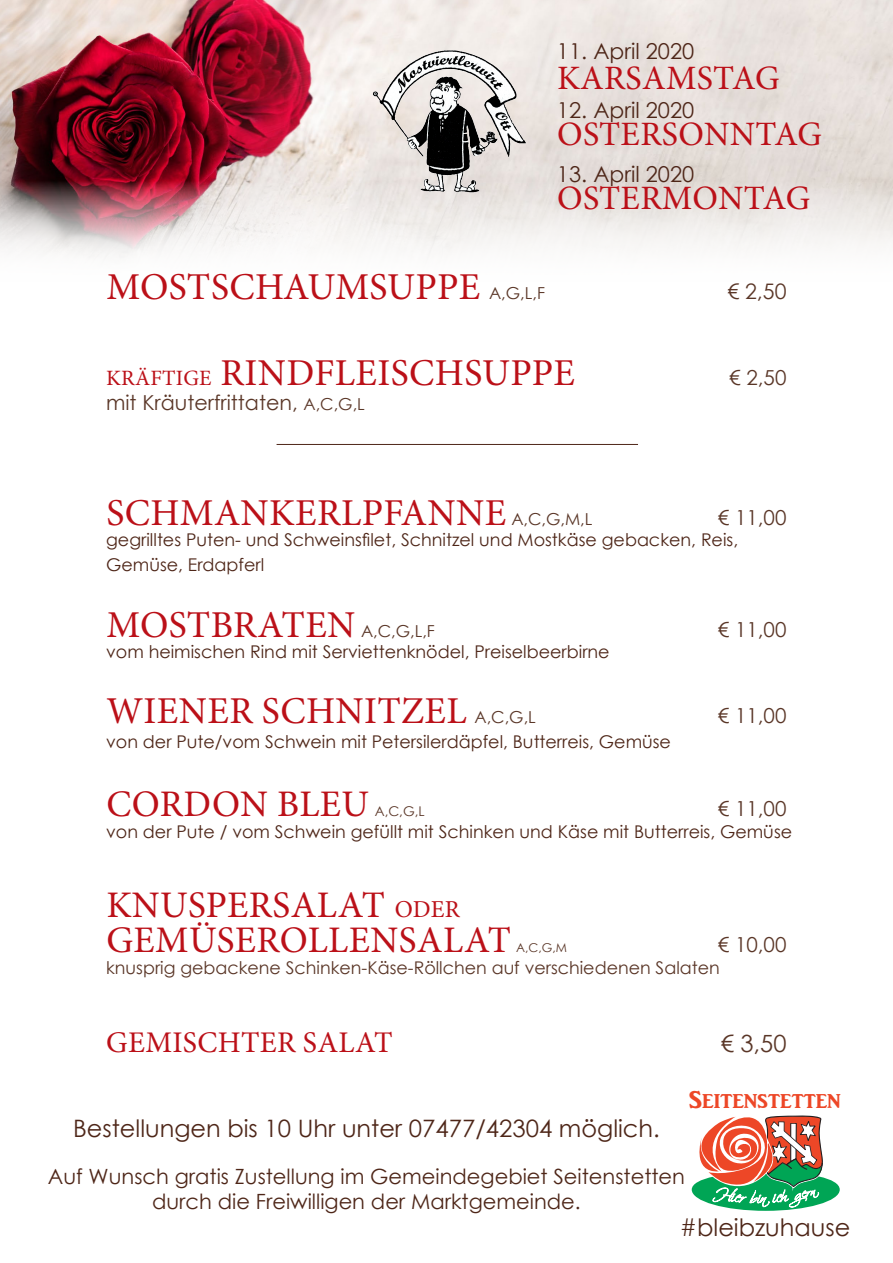
<style>
.page{position:relative;width:893px;height:1263px;background:#fff}
.page>*{position:absolute;margin:0;border:0;box-sizing:border-box;transform-origin:0 0}
.t1{font:37.95px "Minion Pro";letter-spacing:.01em;color:#bb1018}
.t2{font:37.5px/35.1px "Minion Pro";letter-spacing:.01em;color:#bb1018}
.t3{font:34.2px "Minion Pro";letter-spacing:.01em;color:#bb1018}
.t4{font:30px "Minion Pro";letter-spacing:.01em;color:#bb1018}
.t5{font:25.5px "ARJULIAN";color:#ed4727}
.t6{font:24px "Century Gothic";color:#4e2618}
.t7{font:23.7px "Century Gothic";color:#5a3627}
.t8{font:21.9px "Century Gothic";color:#4e2618}
.t9{font:21.3px "Century Gothic";color:#5a3627}
.t10{font:21px/25.2px "Century Gothic";color:#4e2618;text-align:center}
.t11{font:20.7px "Century Gothic";color:#5a3627}
.t12{font:17.55px/24.8px "Century Gothic";color:#4e2618}
.t13{font:17.55px "Century Gothic";color:#5a3627}
.t14{font:16.5px "Century Gothic";color:#5a3627}
.t15{font:13.35px "Century Gothic";color:#5a3627}
.t16{font:12.15px "Century Gothic";color:#5a3627}
.s1{font-size:21.9px}
.s2{font-size:16.5px}
.s3{font-size:24.3px}
</style>
<div class="page">
<img style="left:0;top:0;width:893px;height:257px">
<img style="left:366px;top:43px;width:165px;height:160px">
<svg style="left:692px;top:1115px;width:148px;height:96px"></svg>
<hr style="left:277px;top:444px;width:361px;height:1px;background:#4e2618">
<p class="t8" style="left:557px;top:36px;width:139px">11. April 2020</p>
<h3 class="t3" style="left:557px;top:55px;width:224px">KARSAMSTAG</h3>
<p class="t8" style="left:557px;top:95px;width:139px">12. April 2020</p>
<h3 class="t3" style="left:557px;top:112px;width:266px">OSTERSONNTAG</h3>
<p class="t8" style="left:557px;top:159px;width:139px">13. April 2020</p>
<h3 class="t3" style="left:557px;top:175px;width:254px">OSTERMONTAG</h3>
<h1 class="t1" style="left:106px;top:262px;width:375px">MOSTSCHAUMSUPPE</h1>
<p class="t14" style="left:489px;top:282px;width:57px">A,G,L,F</p>
<p class="t9" style="left:727px;top:277px;width:61px">€ 2,50</p>
<h1 class="t1" style="left:106px;top:347px;width:470px"><span class="s1">KRÄFTIGE</span> RINDFLEISCHSUPPE</h1>
<p class="t11" style="left:729px;top:363px;width:59px">€ 2,50</p>
<p class="t11" style="left:106px;top:388px;width:260px">mit Kräuterfrittaten, <span class="s2">A,C,G,L</span></p>
<h1 class="t1" style="left:106px;top:487px;width:401px">SCHMANKERLPFANNE</h1>
<p class="t14" style="left:511px;top:508px;width:83px">A,C,G,M,L</p>
<p class="t11" style="left:718px;top:503px;width:70px">€ 11,00</p>
<p class="t12" style="left:106px;top:527px;width:634px">gegrilltes Puten- und Schweinsfilet, Schnitzel und Mostkäse gebacken, Reis,<br>Gemüse, Erdapferl</p>
<h1 class="t1" style="left:106px;top:599px;width:251px">MOSTBRATEN</h1>
<p class="t14" style="left:361px;top:619px;width:75px">A,C,G,L,F</p>
<p class="t11" style="left:718px;top:615px;width:70px">€ 11,00</p>
<p class="t12" style="left:106px;top:639px;width:505px">vom heimischen Rind mit Serviettenknödel, Preiselbeerbirne</p>
<h1 class="t1" style="left:106px;top:686px;width:362px">WIENER SCHNITZEL</h1>
<p class="t14" style="left:474px;top:706px;width:63px">A,C,G,L</p>
<p class="t11" style="left:718px;top:701px;width:70px">€ 11,00</p>
<p class="t12" style="left:106px;top:729px;width:566px">von der Pute/vom Schwein mit Petersilerdäpfel, Butterreis, Gemüse</p>
<h2 class="t2" style="left:106px;top:786px;width:264px">CORDON BLEU</h2>
<p class="t15" style="left:375px;top:801px;width:51px">A,C,G,L</p>
<p class="t11" style="left:718px;top:794px;width:70px">€ 11,00</p>
<p class="t12" style="left:106px;top:819px;width:687px">von der Pute / vom Schwein gefüllt mit Schinken und Käse mit Butterreis, Gemüse</p>
<h2 class="t2" style="left:106px;top:887px;width:406px">KNUSPERSALAT <span class="s3">ODER<br></span>GEMÜSEROLLENSALAT</h2>
<p class="t16" style="left:516px;top:939px;width:52px">A,C,G,M</p>
<p class="t11" style="left:718px;top:930px;width:70px">€ 10,00</p>
<p class="t13" style="left:106px;top:955px;width:615px">knusprig gebackene Schinken-Käse-Röllchen auf verschiedenen Salaten</p>
<h3 class="t4" style="left:106px;top:1022px;width:288px">GEMISCHTER SALAT</h3>
<h3 class="t7" style="left:721px;top:1026px;width:67px">€ 3,50</h3>
<h3 class="t5" style="left:689px;top:1086px;width:153px">Seitenstetten</h3>
<h3 class="t6" style="left:73px;top:1112px;width:588px">Bestellungen bis 10 Uhr unter 07477/42304 möglich.</h3>
<p class="t10" style="left:48px;top:1163px;width:639px">Auf Wunsch gratis Zustellung im Gemeindegebiet Seitenstetten durch die Freiwilligen der Marktgemeinde.</p>
<h3 class="t6" style="left:680px;top:1210px;width:172px">#bleibzuhause</h3>
</div>
